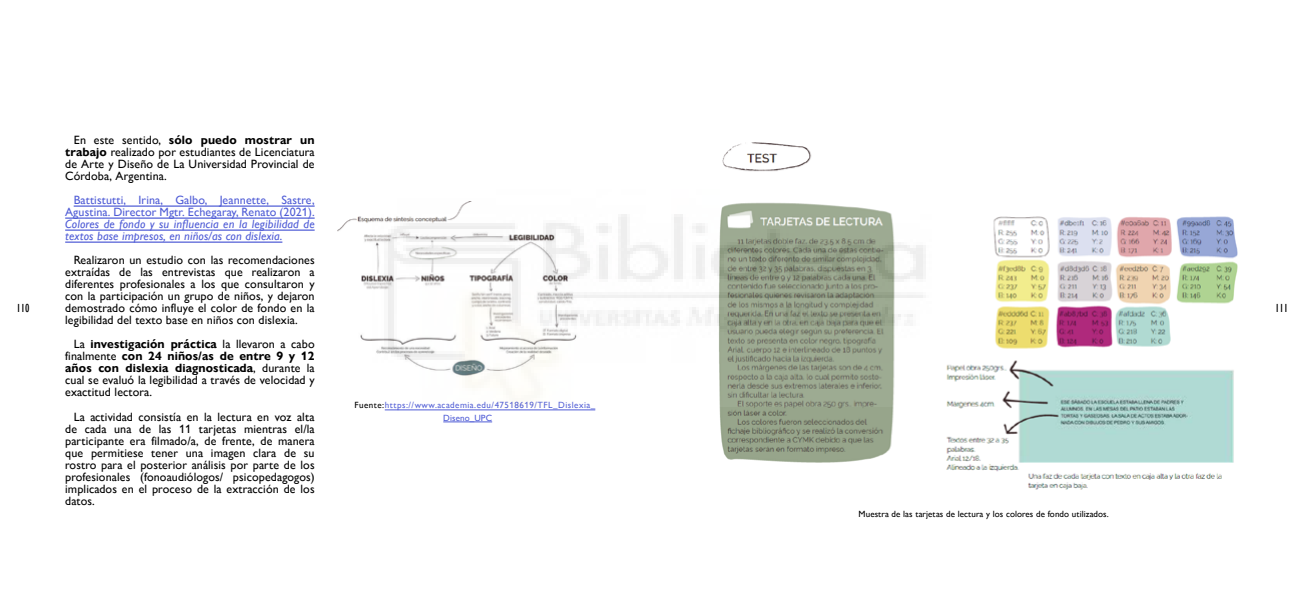
<style>
.page{position:relative;width:1304px;height:596px;background:#fff}
.page>*{position:absolute;margin:0;border:0;box-sizing:border-box;transform-origin:0 0}
.t1{font:12px/12px "Gill Sans Nova";letter-spacing:.01em;color:#000;text-align:justify}
.t2{font:12px/12px "Gill Sans Nova";letter-spacing:.01em;color:#4f5cd6;text-align:right}
.t3{font:italic 12px/12px "Gill Sans Nova";letter-spacing:.01em;color:#4f5cd6}
.t4{font:condensed 12px "Gill Sans";color:#000}
.t5{font:9px/12px "Gill Sans Nova";letter-spacing:.055em;color:#4f5cd6}
.t6{font:9px "Gill Sans Nova";letter-spacing:.01em;color:#000}
.s1{font-weight:700}
.s2{color:#000}
</style>
<div class="page">
<hr style="left:74px;top:205px;width:241px;height:1px;background:#4f5cd6">
<hr style="left:65px;top:217px;width:250px;height:1px;background:#4f5cd6">
<hr style="left:65px;top:229px;width:250px;height:1px;background:#4f5cd6">
<hr style="left:65px;top:241px;width:217px;height:1px;background:#4f5cd6">
<hr style="left:385px;top:409px;width:210px;height:1px;background:#4f5cd6">
<hr style="left:443px;top:421px;width:49px;height:1px;background:#4f5cd6">
<img style="left:337px;top:216px;width:36px;height:125px">
<img style="left:719px;top:142px;width:519px;height:347px">
<img style="left:373px;top:189px;width:558px;height:217px">
<p class="t1" style="left:65px;top:134px;width:251px;text-indent:9px">En este sentido, <span class="s1">sólo puedo mostrar un trabajo</span> realizado por estudiantes de Licenciatura de Arte y Diseño de La Universidad Provincial de Córdoba, Argentina.</p>
<p class="t2" style="left:65px;top:194px;width:251px">Battistutti, Irina, Galbo, Jeannette, Sastre,<br>Agustina. Director Mgtr. Echegaray, Renato (2021).</p>
<p class="t3" style="left:65px;top:218px;width:251px">Colores de fondo y su influencia en la legibilidad de textos base impresos, en niños/as con dislexia.</p>
<p class="t1" style="left:65px;top:254px;width:251px;text-indent:9px">Realizaron un estudio con las recomendaciones extraídas de las entrevistas que realizaron a diferentes profesionales a los que consultaron y con la participación un grupo de niños, y dejaron demostrado cómo influye el color de fondo en la legibilidad del texto base en niños con dislexia.</p>
<p class="t1" style="left:65px;top:338px;width:251px;text-indent:9px">La <span class="s1">investigación práctica</span> la llevaron a cabo finalmente <span class="s1">con 24 niños/as de entre 9 y 12 años con dislexia diagnosticada</span>, durante la cual se evaluó la legibilidad a través de velocidad y exactitud lectora.</p>
<p class="t1" style="left:65px;top:410px;width:251px;text-indent:9px">La actividad consistía en la lectura en voz alta de cada una de las 11 tarjetas mientras el/la participante era filmado/a, de frente, de manera que permitiese tener una imagen clara de su rostro para el posterior análisis por parte de los profesionales (fonoaudiólogos/ psicopedagogos) implicados en el proceso de la extracción de los datos.</p>
<p class="t4" style="left:16px;top:301px;width:15px">110</p>
<p class="t4" style="left:1275px;top:301px;width:15px">111</p>
<p class="t5" style="left:443px;top:399px;width:154px;text-indent:-89px"><span class="s2">Fuente:</span>https://www.academia.edu/47518619/TFL_Dislexia_<br>Diseno_UPC</p>
<p class="t6" style="left:859px;top:508px;width:252px">Muestra de las tarjetas de lectura y los colores de fondo utilizados.</p>
</div>
